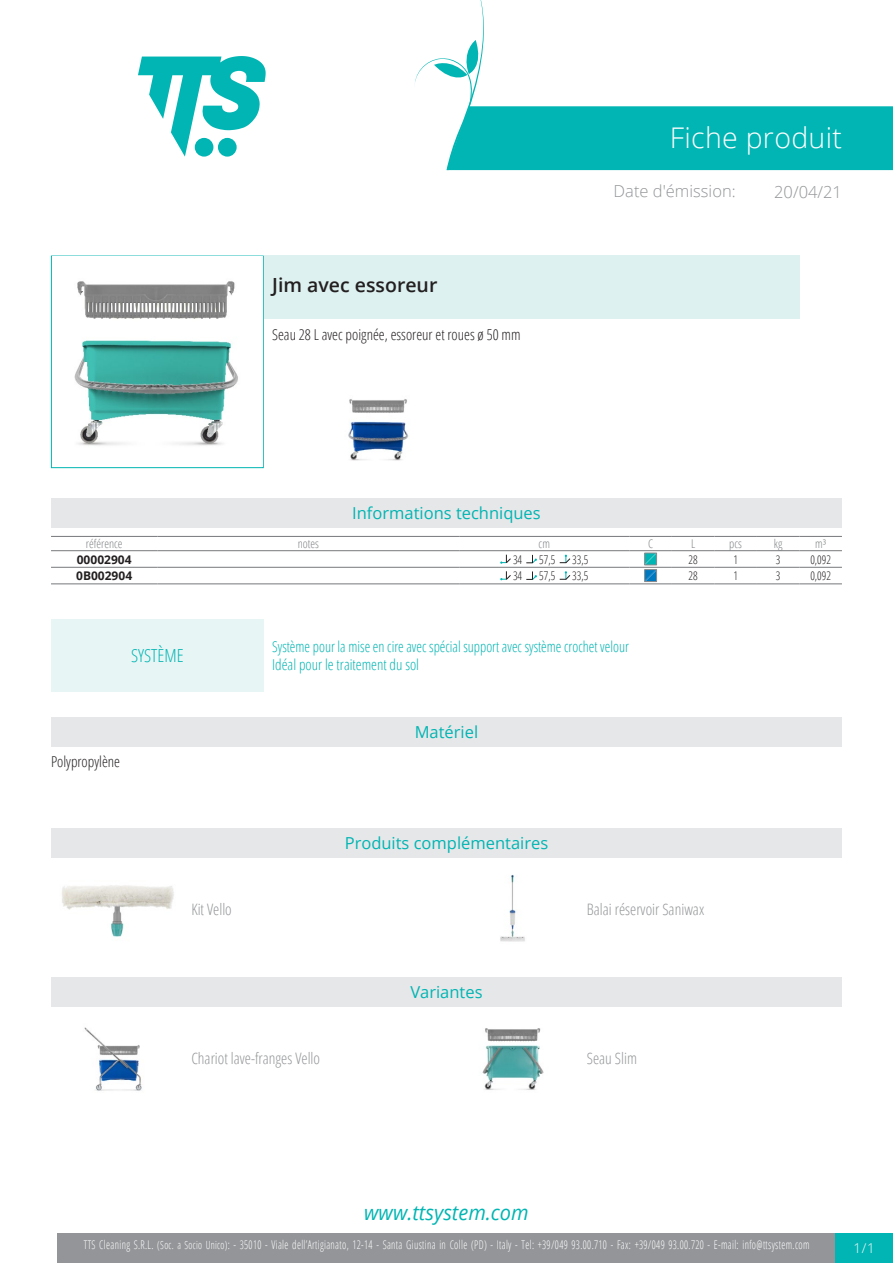
<style>
.page{position:relative;width:893px;height:1263px;background:#fff}
.page>*{position:absolute;margin:0;border:0;box-sizing:border-box;transform-origin:0 0}
.Titolo1{font:300 28.5px "Open Sans";letter-spacing:.01em;color:#fff}
.t1{font:italic 20.85px "Open Sans";color:#00b5b3;scale:.96 1}
.Nome{font:600 19.5px "Open Sans";color:#231f20}
.Titolo15{font:300 18px "Open Sans Condensed";color:#00b5b3}
.Titolo2{font:300 16.5px "Open Sans";color:#939598}
.Titolo4{font:16.5px "Open Sans";color:#00b5b3}
.Titolo3{font:16.5px "Open Sans";color:#00b5b3}
.Titolo5{font:16.5px "Open Sans";color:#00b5b3}
.Titolo16{font:16.5px "Open Sans";color:#00b5b3}
.Nome-2{font:300 15.75px "Open Sans Condensed";color:#939598}
.Nome-3{font:300 condensed 15.75px "Open Sans";color:#939598}
.DefinizioneSistema{font:300 15px "Open Sans Condensed";color:#00b5b3;scale:.95 1}
.Descrizione{font:300 condensed 15px "Open Sans";color:#231f20}
.IdealePer{font:300 15px "Open Sans Condensed";color:#00b5b3}
.Materiale{font:300 condensed 15px "Open Sans";color:#231f20}
.t2{font:300 13.5px "Open Sans";color:#fff}
.t3{font:300 12px "Open Sans Condensed";letter-spacing:.035em;color:#fff;scale:.85 1}
.TabTecnica_Corpo{font:300 condensed 12px "Open Sans";color:#231f20;scale:.95 1}
.TabTecnica_Intestazi{font:300 condensed 12px "Open Sans";color:#808285}
.TabTecnica_Codice{font:700 12px "Open Sans";color:#231f20}
.s1{font-size:11.25px}
</style>
<div class="page">
<svg style="left:138px;top:56px;width:128px;height:101px"></svg>
<div style="left:57px;top:1233px;width:779px;height:30px;background:#939598"></div>
<div style="left:836px;top:1233px;width:57px;height:30px;background:#00b5b3"></div>
<svg style="left:415px;top:0;width:478px;height:170px"></svg>
<div style="left:51px;top:256px;width:213px;height:212px;border:1px solid #00b5b3"></div>
<img style="left:52px;top:257px;width:210px;height:210px">
<div style="left:264px;top:256px;width:535px;height:63px;background:#ddf1f0"></div>
<img style="left:348px;top:399px;width:61px;height:62px">
<div style="left:51px;top:498px;width:791px;height:30px;background:#e6e7e9"></div>
<hr style="left:51px;top:536px;width:106px;height:1px;background:#76787b">
<hr style="left:51px;top:550px;width:106px;height:1px;background:#76787b">
<hr style="left:157px;top:536px;width:302px;height:1px;background:#76787b">
<hr style="left:157px;top:550px;width:302px;height:1px;background:#76787b">
<hr style="left:459px;top:536px;width:170px;height:1px;background:#76787b">
<hr style="left:459px;top:550px;width:170px;height:1px;background:#76787b">
<hr style="left:629px;top:536px;width:43px;height:1px;background:#76787b">
<hr style="left:629px;top:550px;width:43px;height:1px;background:#76787b">
<hr style="left:672px;top:536px;width:42px;height:1px;background:#76787b">
<hr style="left:672px;top:550px;width:42px;height:1px;background:#76787b">
<hr style="left:714px;top:536px;width:43px;height:1px;background:#76787b">
<hr style="left:714px;top:550px;width:43px;height:1px;background:#76787b">
<hr style="left:757px;top:536px;width:42px;height:1px;background:#76787b">
<hr style="left:757px;top:550px;width:42px;height:1px;background:#76787b">
<hr style="left:799px;top:536px;width:43px;height:1px;background:#76787b">
<hr style="left:799px;top:550px;width:43px;height:1px;background:#76787b">
<hr style="left:51px;top:567px;width:106px;height:1px;background:#76787b">
<hr style="left:51px;top:584px;width:106px;height:1px;background:#76787b">
<hr style="left:157px;top:567px;width:302px;height:1px;background:#76787b">
<hr style="left:157px;top:584px;width:302px;height:1px;background:#76787b">
<hr style="left:459px;top:567px;width:170px;height:1px;background:#76787b">
<hr style="left:459px;top:584px;width:170px;height:1px;background:#76787b">
<hr style="left:629px;top:567px;width:43px;height:1px;background:#76787b">
<hr style="left:629px;top:584px;width:43px;height:1px;background:#76787b">
<hr style="left:672px;top:567px;width:42px;height:1px;background:#76787b">
<hr style="left:672px;top:584px;width:42px;height:1px;background:#76787b">
<hr style="left:714px;top:567px;width:43px;height:1px;background:#76787b">
<hr style="left:714px;top:584px;width:43px;height:1px;background:#76787b">
<hr style="left:757px;top:567px;width:42px;height:1px;background:#76787b">
<hr style="left:757px;top:584px;width:42px;height:1px;background:#76787b">
<hr style="left:799px;top:567px;width:43px;height:1px;background:#76787b">
<hr style="left:799px;top:584px;width:43px;height:1px;background:#76787b">
<svg style="left:500px;top:555px;width:11px;height:9px"></svg>
<svg style="left:526px;top:555px;width:11px;height:8px"></svg>
<svg style="left:559px;top:555px;width:11px;height:8px"></svg>
<svg style="left:500px;top:571px;width:11px;height:9px"></svg>
<svg style="left:526px;top:571px;width:11px;height:9px"></svg>
<svg style="left:559px;top:571px;width:11px;height:9px"></svg>
<svg style="left:645px;top:553px;width:12px;height:27px"></svg>
<div style="left:645px;top:569px;width:12px;height:13px;border:1px solid #87898c"></div>
<div style="left:51px;top:619px;width:213px;height:72px;background:#e8f5f5"></div>
<div style="left:51px;top:717px;width:791px;height:30px;background:#e6e7e9"></div>
<div style="left:51px;top:828px;width:791px;height:30px;background:#e6e7e9"></div>
<img style="left:62px;top:885px;width:112px;height:52px">
<img style="left:500px;top:874px;width:25px;height:68px">
<div style="left:51px;top:977px;width:791px;height:30px;background:#e6e7e9"></div>
<img style="left:84px;top:1027px;width:58px;height:64px">
<img style="left:482px;top:1028px;width:62px;height:62px">
<p class="Nome" style="left:272px;top:271px;width:167px">Jim avec essoreur</p>
<p class="Descrizione" style="left:272px;top:324px;width:250px">Seau 28 L avec poignée, essoreur et roues ø 50 mm</p>
<p class="Titolo1" style="left:670px;top:118px;width:174px">Fiche produit</p>
<p class="Titolo2" style="left:614px;top:180px;width:124px">Date d'émission:</p>
<h3 class="Titolo2" style="left:774px;top:180px;width:69px">20/04/21</h3>
<p class="Titolo3" style="left:352px;top:502px;width:190px">Informations techniques</p>
<p class="TabTecnica_Intestazi" style="left:86px;top:535px;width:38px">référence</p>
<p class="TabTecnica_Intestazi" style="left:298px;top:535px;width:23px">notes</p>
<p class="TabTecnica_Intestazi" style="left:539px;top:535px;width:13px">cm</p>
<p class="TabTecnica_Intestazi" style="left:648px;top:535px;width:7px">C</p>
<p class="TabTecnica_Intestazi" style="left:691px;top:535px;width:6px">L</p>
<p class="TabTecnica_Intestazi" style="left:729px;top:535px;width:14px">pcs</p>
<p class="TabTecnica_Intestazi" style="left:774px;top:535px;width:10px">kg</p>
<p class="TabTecnica_Intestazi" style="left:815px;top:535px;width:13px">m³</p>
<p class="TabTecnica_Codice" style="left:77px;top:551px;width:56px">00002904</p>
<p class="TabTecnica_Corpo" style="left:513px;top:551px;width:11px">34</p>
<p class="TabTecnica_Corpo" style="left:539px;top:551px;width:18px">57,5</p>
<p class="TabTecnica_Corpo" style="left:572px;top:551px;width:18px">33,5</p>
<p class="TabTecnica_Corpo" style="left:689px;top:551px;width:11px">28</p>
<p class="TabTecnica_Corpo" style="left:733px;top:551px;width:6px">1</p>
<p class="TabTecnica_Corpo" style="left:776px;top:551px;width:6px">3</p>
<p class="TabTecnica_Corpo" style="left:810px;top:551px;width:23px">0,092</p>
<p class="TabTecnica_Codice" style="left:76px;top:567px;width:58px">0B002904</p>
<p class="TabTecnica_Corpo" style="left:513px;top:568px;width:11px">34</p>
<p class="TabTecnica_Corpo" style="left:539px;top:568px;width:18px">57,5</p>
<p class="TabTecnica_Corpo" style="left:572px;top:568px;width:18px">33,5</p>
<p class="TabTecnica_Corpo" style="left:689px;top:568px;width:11px">28</p>
<p class="TabTecnica_Corpo" style="left:733px;top:568px;width:6px">1</p>
<p class="TabTecnica_Corpo" style="left:776px;top:568px;width:6px">3</p>
<p class="TabTecnica_Corpo" style="left:810px;top:568px;width:23px">0,092</p>
<p class="Titolo15" style="left:131px;top:643px;width:54px">SYSTÈME</p>
<p class="DefinizioneSistema" style="left:272px;top:636px;width:377px">Système pour la mise en cire avec spécial support avec système crochet velour</p>
<p class="IdealePer" style="left:272px;top:654px;width:148px">Idéal pour le traitement du sol</p>
<p class="Materiale" style="left:51px;top:751px;width:71px">Polypropylène</p>
<p class="Titolo16" style="left:415px;top:721px;width:65px">Matériel</p>
<p class="Titolo4" style="left:345px;top:832px;width:205px">Produits complémentaires</p>
<p class="Nome-3" style="left:191px;top:898px;width:42px">Kit Vello</p>
<p class="Nome-3" style="left:587px;top:898px;width:119px">Balai réservoir Saniwax</p>
<p class="Titolo5" style="left:410px;top:981px;width:74px">Variantes</p>
<p class="Nome-2" style="left:191px;top:1047px;width:130px">Chariot lave-franges Vello</p>
<p class="Nome-2" style="left:587px;top:1047px;width:52px">Seau Slim</p>
<h2 class="t1" style="left:364px;top:1198px;width:173px">www.ttsystem.com</h2>
<p class="t3" style="left:84px;top:1236px;width:855px">TTS Cleaning S.R.L. <span class="s1">(Soc. a Socio Unico)</span>: - 35010 - Viale dell’Artigianato, 12-14 - Santa Giustina in Colle (PD) - Italy - Tel: +39/049 93.00.710 - Fax: +39/049 93.00.720 - E-mail: info@ttsystem.com</p>
<p class="t2" style="left:854px;top:1239px;width:23px">1/1</p>
</div>
